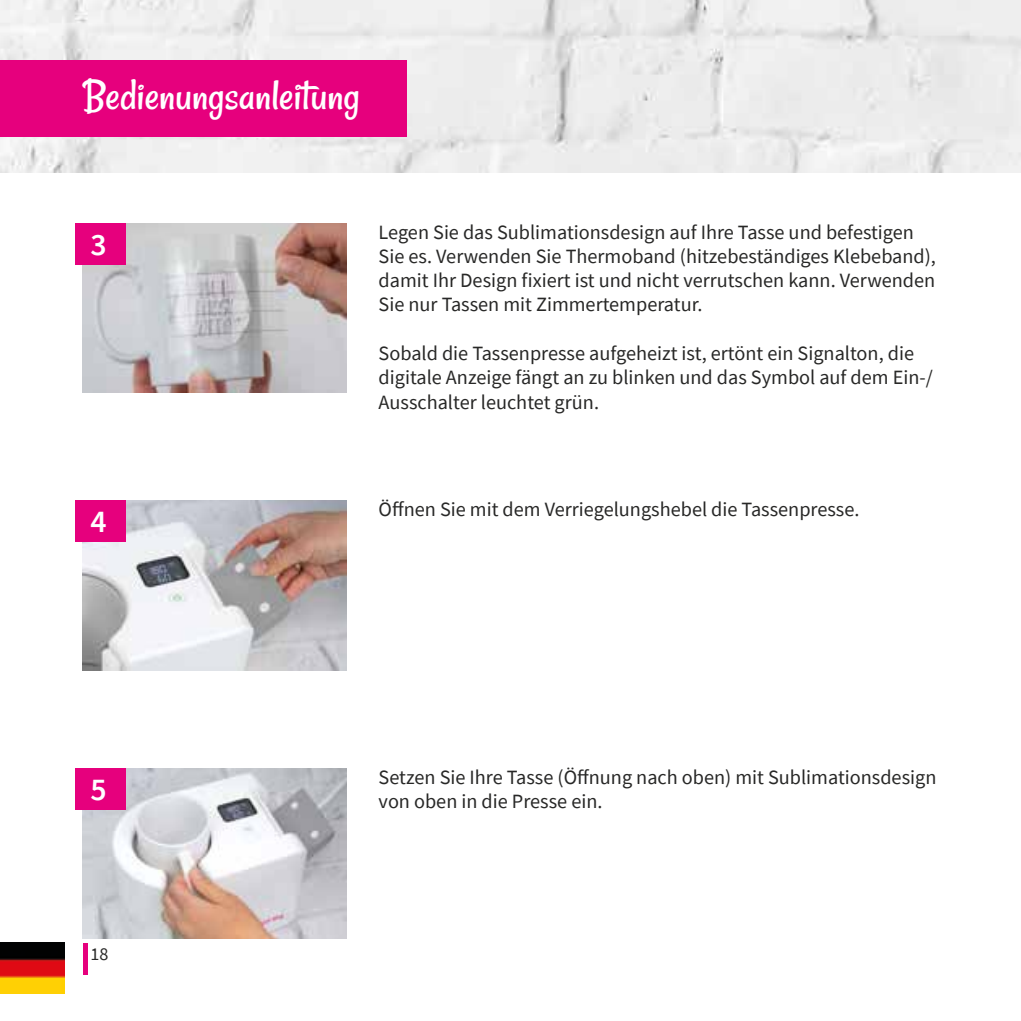
<style>
.page{position:relative;width:1021px;height:1021px;background:#fff}
.page>*{position:absolute;margin:0;border:0;box-sizing:border-box;transform-origin:0 0}
.t1{font:45px "Rancho";color:#fff}
.t2{font:600 31.5px "Source Sans Pro";color:#fff}
.t3{font:20.25px/24.3px "Source Sans Pro";color:#282827}
.t4{font:18px "Source Sans Pro";color:#282827}
</style>
<div class="page">
<img style="left:0;top:0;width:1020px;height:172px">
<img style="left:0;top:942px;width:64px;height:51px">
<hr style="left:83px;top:943px;width:4px;height:31px;background:#e6007d">
<div style="left:0;top:60px;width:406px;height:76px;background:#e6007d"></div>
<img style="left:83px;top:500px;width:264px;height:170px">
<img style="left:83px;top:223px;width:264px;height:170px">
<div style="left:75px;top:223px;width:51px;height:42px;background:#e6007d"></div>
<div style="left:75px;top:500px;width:51px;height:42px;background:#e6007d"></div>
<img style="left:83px;top:768px;width:264px;height:170px">
<div style="left:75px;top:768px;width:51px;height:42px;background:#e6007d"></div>
<h1 class="t1" style="left:83px;top:69px;width:278px">Bedienungsanleitung</h1>
<h2 class="t2" style="left:91px;top:224px;width:18px">3</h2>
<p class="t3" style="left:378px;top:219px;width:559px">Legen Sie das Sublimationsdesign auf Ihre Tasse und befestigen Sie es. Verwenden Sie Thermoband (hitzebeständiges Klebeband), damit Ihr Design fixiert ist und nicht verrutschen kann. Verwenden Sie nur Tassen mit Zimmertemperatur.</p>
<p class="t3" style="left:378px;top:341px;width:555px">Sobald die Tassenpresse aufgeheizt ist, ertönt ein Signalton, die digitale Anzeige fängt an zu blinken und das Symbol auf dem Ein-/<br>Ausschalter leuchtet grün.</p>
<h2 class="t2" style="left:91px;top:501px;width:18px">4</h2>
<h2 class="t2" style="left:91px;top:768px;width:18px">5</h2>
<p class="t4" style="left:91px;top:942px;width:19px">18</p>
<p class="t3" style="left:378px;top:496px;width:482px">Öffnen Sie mit dem Verriegelungshebel die Tassenpresse.</p>
<p class="t3" style="left:378px;top:764px;width:559px">Setzen Sie Ihre Tasse (Öffnung nach oben) mit Sublimationsdesign von oben in die Presse ein.</p>
</div>
